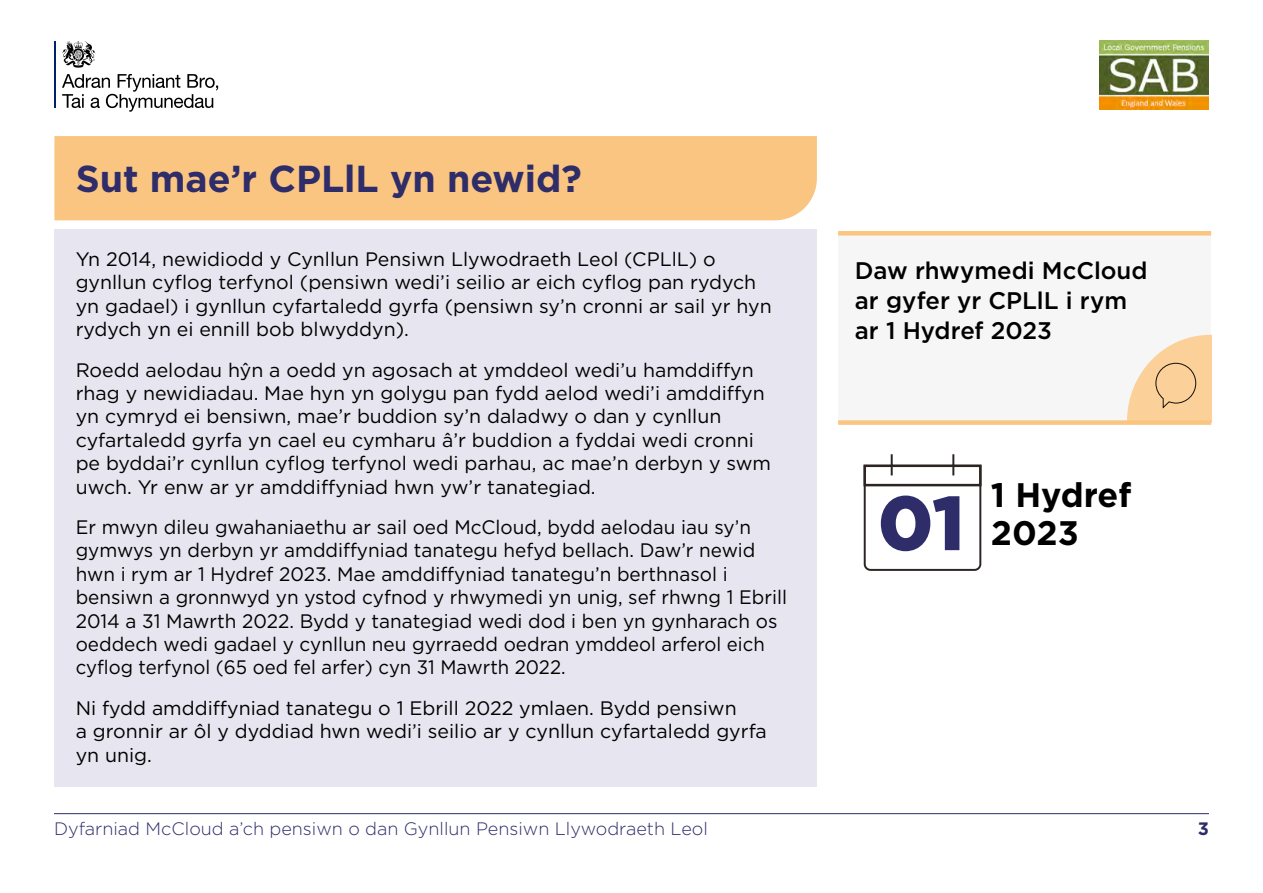
<style>
.page{position:relative;width:1263px;height:893px;background:#fff}
.page>*{position:absolute;margin:0;border:0;box-sizing:border-box;transform-origin:0 0}
.t1{font:900 76.5px "Gotham";color:#2e2d6a}
.t2{font:700 37.5px "Gotham";color:#2e2d6a}
.t3{font:700 34.05px/38.8px "Gotham";color:#000}
.Pull_out_box{font:500 24px/30px "Gotham";letter-spacing:-.005em;color:#000}
.Body_tint_10{font:19.5px/23.4px "Gotham";color:#000}
.t4{font:300 18px "Gotham";color:#2e2d6a}
.t5{font:700 18px "Gotham";color:#2e2d6a}
</style>
<div class="page">
<svg style="left:863px;top:454px;width:118px;height:117px"></svg>
<div style="left:863px;top:465px;width:118px;height:21px;border:2px solid #2b2422"></div>
<div style="left:838px;top:233px;width:373px;height:190px;background:#f6f6f6"></div>
<div style="left:838px;top:231px;width:373px;height:5px;background:#fac581"></div>
<div style="left:838px;top:420px;width:373px;height:5px;background:#fac581"></div>
<svg style="left:1127px;top:335px;width:84px;height:85px"></svg>
<img style="left:1099px;top:41px;width:110px;height:69px">
<hr style="left:54px;top:813px;width:1155px;height:1px;background:#2e2d6a">
<hr style="left:54px;top:41px;width:2px;height:67px;background:#00226a">
<svg style="left:62px;top:74px;width:156px;height:38px"></svg>
<svg style="left:62px;top:41px;width:34px;height:27px"></svg>
<div style="left:54px;top:136px;width:763px;height:84px;background:#fac581"></div>
<div style="left:54px;top:229px;width:763px;height:132px;background:#e7e5ef"></div>
<div style="left:54px;top:340px;width:763px;height:179px;background:#e7e5ef"></div>
<div style="left:54px;top:497px;width:763px;height:203px;background:#e7e5ef"></div>
<div style="left:54px;top:678px;width:763px;height:109px;background:#e7e5ef"></div>
<h2 class="t2" style="left:76px;top:153px;width:508px">Sut mae’r CPLlL yn newid?</h2>
<p class="Body_tint_10" style="left:76px;top:247px;width:697px">Yn 2014, newidiodd y Cynllun Pensiwn Llywodraeth Leol (CPLlL) o gynllun cyflog terfynol (pensiwn wedi’i seilio ar eich cyflog pan rydych yn gadael) i gynllun cyfartaledd gyrfa (pensiwn sy’n cronni ar sail yr hyn rydych yn ei ennill bob blwyddyn).</p>
<p class="Body_tint_10" style="left:76px;top:358px;width:697px">Roedd aelodau hŷn a oedd yn agosach at ymddeol wedi’u hamddiffyn rhag y newidiadau. Mae hyn yn golygu pan fydd aelod wedi’i amddiffyn yn cymryd ei bensiwn, mae’r buddion sy’n daladwy o dan y cynllun cyfartaledd gyrfa yn cael eu cymharu â’r buddion a fyddai wedi cronni pe byddai’r cynllun cyflog terfynol wedi parhau, ac mae’n derbyn y swm uwch. Yr enw ar yr amddiffyniad hwn yw’r tanategiad.</p>
<p class="Body_tint_10" style="left:76px;top:515px;width:713px">Er mwyn dileu gwahaniaethu ar sail oed McCloud, bydd aelodau iau sy’n gymwys yn derbyn yr amddiffyniad tanategu hefyd bellach. Daw’r newid hwn i rym ar 1 Hydref 2023. Mae amddiffyniad tanategu’n berthnasol i bensiwn a gronnwyd yn ystod cyfnod y rhwymedi yn unig, sef rhwng 1 Ebrill 2014 a 31 Mawrth 2022. Bydd y tanategiad wedi dod i ben yn gynharach os oeddech wedi gadael y cynllun neu gyrraedd oedran ymddeol arferol eich cyflog terfynol (65 oed fel arfer) cyn 31 Mawrth 2022.</p>
<p class="Body_tint_10" style="left:76px;top:696px;width:693px">Ni fydd amddiffyniad tanategu o 1 Ebrill 2022 ymlaen. Bydd pensiwn<br>a gronnir ar ôl y dyddiad hwn wedi’i seilio ar y cynllun cyfartaledd gyrfa yn unig.</p>
<p class="Pull_out_box" style="left:855px;top:255px;width:294px">Daw rhwymedi McCloud ar gyfer yr CPLlL i rym ar 1 Hydref 2023</p>
<h1 class="t1" style="left:878px;top:470px;width:88px">01</h1>
<h3 class="t3" style="left:991px;top:475px;width:142px">1 Hydref<br>2023</h3>
<p class="t4" style="left:54px;top:817px;width:655px">Dyfarniad McCloud a’ch pensiwn o dan Gynllun Pensiwn Llywodraeth Leol</p>
<p class="t5" style="left:1198px;top:817px;width:13px">3</p>
</div>
